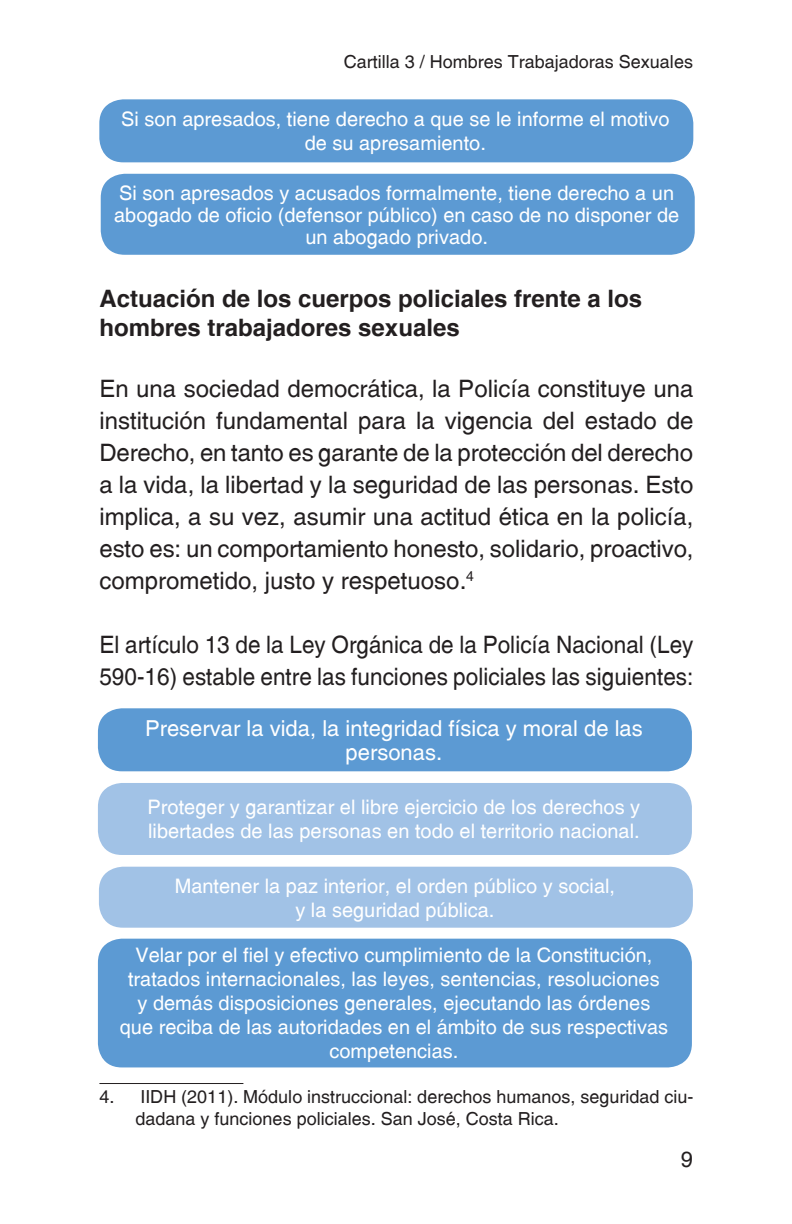
<style>
.page{position:relative;width:792px;height:1224px;background:#fff}
.page>*{position:absolute;margin:0;border:0;box-sizing:border-box;transform-origin:0 0}
.t1{font:24px/32px "Switzerland Plain";color:#231f20;text-align:justify}
.t2{font:24px/32px "Switzerland Plain";color:#231f20;scale:.94 1}
.t3{font:700 24px/28.8px "Switzerland";color:#231f20}
.t4{font:22px/24px "Switzerland Plain";color:#fff;text-align:center}
.t5{font:22px "Switzerland Plain";color:#231f20}
.t6{font:20px/24px "Switzerland Plain";color:#fff;text-align:center}
.t7{font:18px/22px "Switzerland Plain";color:#231f20}
</style>
<div class="page">
<div style="left:99px;top:99px;width:594px;height:63px;background:#5c9ad3;border-radius:24px"></div>
<div style="left:101px;top:174px;width:594px;height:81px;background:#5c9ad3;border-radius:24px"></div>
<hr style="left:99px;top:1083px;width:144px;height:1px;background:#231f20">
<div style="left:98px;top:708px;width:594px;height:63px;background:#5c9ad3;border-radius:24px"></div>
<div style="left:98px;top:783px;width:594px;height:72px;background:#a1c2e6;border-radius:24px"></div>
<div style="left:99px;top:867px;width:594px;height:61px;background:#a1c2e6;border-radius:24px"></div>
<div style="left:98px;top:939px;width:594px;height:128px;background:#5c9ad3;border-radius:24px"></div>
<p class="t7" style="left:344px;top:51px;width:351px">Cartilla 3 / Hombres Trabajadoras Sexuales</p>
<p class="t6" style="left:121px;top:107px;width:550px">Si son apresados, tiene derecho a que se le informe el motivo de su apresamiento.</p>
<p class="t6" style="left:114px;top:181px;width:567px;line-height:22px">Si son apresados y acusados formalmente, tiene derecho a un abogado de oficio (defensor público) en caso de no disponer de un abogado privado.</p>
<p class="t3" style="left:99px;top:284px;width:544px">Actuación de los cuerpos policiales frente a los hombres trabajadores sexuales</p>
<p class="t1" style="left:99px;top:372px;width:596px">En una sociedad democrática, la Policía constituye una institución fundamental para la vigencia del estado de Derecho, en tanto es garante de la protección del derecho a la vida, la libertad y la seguridad de las personas. Esto implica, a su vez, asumir una actitud ética en la policía, esto es: un comportamiento honesto, solidario, proactivo, comprometido, justo y respetuoso.<sup>4</sup></p>
<p class="t2" style="left:99px;top:628px;width:634px">El artículo 13 de la Ley Orgánica de la Policía Nacional (Ley<br>590-16) estable entre las funciones policiales las siguientes:</p>
<p class="t4" style="left:145px;top:716px;width:499px">Preservar la vida, la integridad física y moral de las personas.</p>
<p class="t6" style="left:148px;top:795px;width:494px;text-align:left">Proteger y garantizar el libre ejercicio de los derechos y libertades de las personas en todo el territorio nacional.</p>
<p class="t6" style="left:175px;top:873px;width:442px">Mantener la paz interior, el orden público y social, y la seguridad pública.</p>
<p class="t6" style="left:120px;top:943px;width:550px">Velar por el fiel y efectivo cumplimiento de la Constitución, tratados internacionales, las leyes, sentencias, resoluciones<br>y demás disposiciones generales, ejecutando las órdenes que reciba de las autoridades en el ámbito de sus respectivas competencias.</p>
<p class="t7" style="left:135px;top:1085px;width:560px;text-indent:-36px">4. IIDH (2011). Módulo instruccional: derechos humanos, seguridad ciu&shy;dadana y funciones policiales. San José, Costa Rica.</p>
<p class="t5" style="left:681px;top:1146px;width:14px">9</p>
</div>
